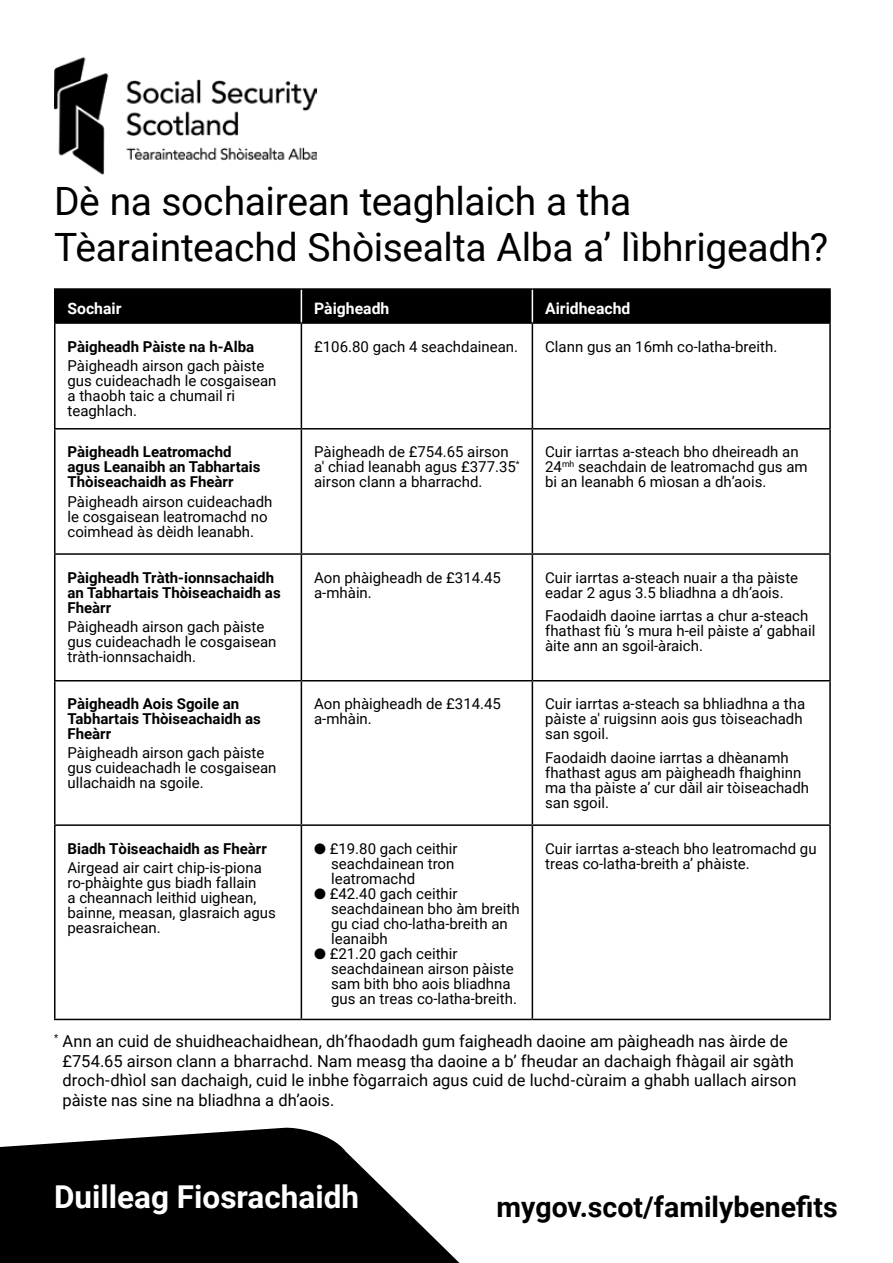
<style>
.page{position:relative;width:893px;height:1263px;background:#fff}
.page>*{position:absolute;margin:0;border:0;box-sizing:border-box;transform-origin:0 0}
.text{font:39px/46.5px "Roboto";letter-spacing:-.01em;color:#000}
.t1{font:700 31.5px "Roboto";color:#fff}
.t2{font:700 28.5px "Roboto";color:#000}
.text-2{font:16.5px/19.8px "Roboto";color:#000}
.t3{font:700 15.75px "Roboto";color:#fff}
.t4{font:15px/15px "Roboto";color:#000}
.t5{font:700 15px/15px "Roboto";color:#000}
</style>
<div class="page">
<svg style="left:0;top:1127px;width:460px;height:136px;fill:#000"></svg>
<img style="left:54px;top:57px;width:262px;height:118px">
<div style="left:56px;top:290px;width:773px;height:32px;background:#000"></div>
<hr style="left:54px;top:288px;width:247px;height:2px;background:#000">
<hr style="left:54px;top:290px;width:2px;height:32px;background:#000">
<hr style="left:301px;top:288px;width:231px;height:2px;background:#000">
<hr style="left:532px;top:288px;width:299px;height:2px;background:#000">
<hr style="left:829px;top:290px;width:2px;height:32px;background:#000">
<hr style="left:54px;top:322px;width:247px;height:2px;background:#000">
<hr style="left:54px;top:324px;width:2px;height:104px;background:#000">
<hr style="left:301px;top:322px;width:231px;height:2px;background:#000">
<hr style="left:301px;top:324px;width:1px;height:104px;background:#000">
<hr style="left:532px;top:322px;width:299px;height:2px;background:#000">
<hr style="left:532px;top:324px;width:1px;height:104px;background:#000">
<hr style="left:829px;top:324px;width:2px;height:104px;background:#000">
<hr style="left:54px;top:428px;width:247px;height:1px;background:#000">
<hr style="left:54px;top:429px;width:2px;height:124px;background:#000">
<hr style="left:301px;top:428px;width:231px;height:1px;background:#000">
<hr style="left:301px;top:429px;width:1px;height:124px;background:#000">
<hr style="left:532px;top:428px;width:299px;height:1px;background:#000">
<hr style="left:532px;top:429px;width:1px;height:124px;background:#000">
<hr style="left:829px;top:429px;width:2px;height:124px;background:#000">
<hr style="left:54px;top:553px;width:247px;height:2px;background:#000">
<hr style="left:54px;top:555px;width:2px;height:125px;background:#000">
<hr style="left:301px;top:553px;width:231px;height:2px;background:#000">
<hr style="left:301px;top:555px;width:1px;height:125px;background:#000">
<hr style="left:532px;top:553px;width:299px;height:2px;background:#000">
<hr style="left:532px;top:555px;width:1px;height:125px;background:#000">
<hr style="left:829px;top:555px;width:2px;height:125px;background:#000">
<hr style="left:54px;top:680px;width:247px;height:1px;background:#000">
<hr style="left:54px;top:681px;width:2px;height:143px;background:#000">
<hr style="left:301px;top:680px;width:231px;height:1px;background:#000">
<hr style="left:301px;top:681px;width:1px;height:143px;background:#000">
<hr style="left:532px;top:680px;width:299px;height:1px;background:#000">
<hr style="left:532px;top:681px;width:1px;height:143px;background:#000">
<hr style="left:829px;top:681px;width:2px;height:143px;background:#000">
<hr style="left:54px;top:824px;width:247px;height:2px;background:#000">
<hr style="left:54px;top:826px;width:2px;height:193px;background:#000">
<hr style="left:301px;top:824px;width:231px;height:2px;background:#000">
<hr style="left:301px;top:826px;width:1px;height:193px;background:#000">
<hr style="left:532px;top:824px;width:299px;height:2px;background:#000">
<hr style="left:532px;top:826px;width:1px;height:193px;background:#000">
<hr style="left:829px;top:826px;width:2px;height:193px;background:#000">
<hr style="left:54px;top:1019px;width:247px;height:1px;background:#000">
<hr style="left:301px;top:1019px;width:231px;height:1px;background:#000">
<hr style="left:532px;top:1019px;width:299px;height:1px;background:#000">
<hr style="left:301px;top:290px;width:1px;height:32px;background:#fff">
<hr style="left:532px;top:290px;width:1px;height:32px;background:#fff">
<p class="text" style="left:54px;top:176px;width:776px">Dè na sochairean teaghlaich a tha<br>Tèarainteachd Shòisealta Alba a’ lìbhrigeadh?</p>
<p class="t3" style="left:68px;top:298px;width:55px">Sochair</p>
<p class="t3" style="left:314px;top:298px;width:77px">Pàigheadh</p>
<p class="t3" style="left:545px;top:298px;width:87px">Airidheachd</p>
<p class="t5" style="left:68px;top:338px;width:188px">Pàigheadh Pàiste na h-Alba</p>
<p class="t4" style="left:68px;top:357px;width:210px">Pàigheadh airson gach pàiste gus cuideachadh le cosgaisean a thaobh taic a chumail ri teaghlach.</p>
<p class="t4" style="left:314px;top:338px;width:205px">£106.80 gach 4 seachdainean.</p>
<p class="t4" style="left:545px;top:338px;width:234px">Clann gus an 16mh co-latha-breith.</p>
<p class="t5" style="left:68px;top:444px;width:195px">Pàigheadh Leatromachd agus Leanaibh an Tabhartais<br>Thòiseachaidh as Fheàrr</p>
<p class="t4" style="left:68px;top:493px;width:206px">Pàigheadh airson cuideachadh le cosgaisean leatromachd no coimhead às dèidh leanabh.</p>
<p class="t5" style="left:68px;top:569px;width:215px">Pàigheadh Tràth-ionnsachaidh an Tabhartais Thòiseachaidh as<br>Fheàrr</p>
<p class="t4" style="left:68px;top:618px;width:210px">Pàigheadh airson gach pàiste gus cuideachadh le cosgaisean tràth-ionnsachaidh.</p>
<p class="t5" style="left:68px;top:696px;width:195px">Pàigheadh Aois Sgoile an<br>Tabhartais Thòiseachaidh as<br>Fheàrr</p>
<p class="t4" style="left:68px;top:745px;width:210px">Pàigheadh airson gach pàiste gus cuideachadh le cosgaisean ullachaidh na sgoile.</p>
<p class="t5" style="left:68px;top:840px;width:201px">Biadh Tòiseachaidh as Fheàrr</p>
<p class="t4" style="left:68px;top:859px;width:210px">Airgead air cairt chip-is-piona ro-phàighte gus biadh fallain<br>a cheannach leithid uighean, bainne, measan, glasraich agus peasraichean.</p>
<p class="t4" style="left:314px;top:444px;width:207px">Pàigheadh de £754.65 airson a' chiad leanabh agus £377.35<sup>* </sup>airson clann a bharrachd.</p>
<p class="t4" style="left:545px;top:444px;width:264px">Cuir iarrtas a-steach bho dheireadh an<br>24<sup>mh</sup> seachdain de leatromachd gus am bi an leanabh 6 mìosan a dh’aois.</p>
<p class="t4" style="left:314px;top:569px;width:188px">Aon phàigheadh de £314.45 a-mhàin.</p>
<p class="t4" style="left:545px;top:569px;width:255px">Cuir iarrtas a-steach nuair a tha pàiste eadar 2 agus 3.5 bliadhna a dh’aois.</p>
<p class="t4" style="left:545px;top:608px;width:272px">Faodaidh daoine iarrtas a chur a-steach fhathast fiù ’s mura h-eil pàiste a’ gabhail àite ann an sgoil-àraich.</p>
<p class="t4" style="left:314px;top:696px;width:188px">Aon phàigheadh de £314.45 a-mhàin.</p>
<p class="t4" style="left:545px;top:696px;width:262px">Cuir iarrtas a-steach sa bhliadhna a tha pàiste a' ruigsinn aois gus tòiseachadh san sgoil.</p>
<p class="t4" style="left:545px;top:749px;width:266px">Faodaidh daoine iarrtas a dhèanamh fhathast agus am pàigheadh fhaighinn ma tha pàiste a’ cur dàil air tòiseachadh san sgoil.</p>
<p class="t4" style="left:331px;top:840px;width:128px;text-indent:-17px">● £19.80 gach ceithir seachdainean tron leatromachd</p>
<p class="t4" style="left:331px;top:885px;width:190px;text-indent:-17px">● £42.40 gach ceithir seachdainean bho àm breith gu ciad cho-latha-breith an leanaibh</p>
<p class="t4" style="left:331px;top:945px;width:187px;text-indent:-17px">● £21.20 gach ceithir seachdainean airson pàiste sam bith bho aois bliadhna gus an treas co-latha-breith.</p>
<p class="t4" style="left:545px;top:840px;width:273px">Cuir iarrtas a-steach bho leatromachd gu treas co-latha-breith a’ phàiste.</p>
<p class="text-2" style="left:63px;top:1030px;width:735px;text-indent:-9px"><sup>*</sup> Ann an cuid de shuidheachaidhean, dh’fhaodadh gum faigheadh daoine am pàigheadh nas àirde de £754.65 airson clann a bharrachd. Nam measg tha daoine a b’ fheudar an dachaigh fhàgail air sgàth droch-dhìol san dachaigh, cuid le inbhe fògarraich agus cuid de luchd-cùraim a ghabh uallach airson pàiste nas sine na bliadhna a dh’aois.</p>
<h2 class="t1" style="left:54px;top:1174px;width:307px">Duilleag Fiosrachaidh</h2>
<p class="t2" style="left:496px;top:1186px;width:343px">mygov.scot/familybenefits</p>
</div>
